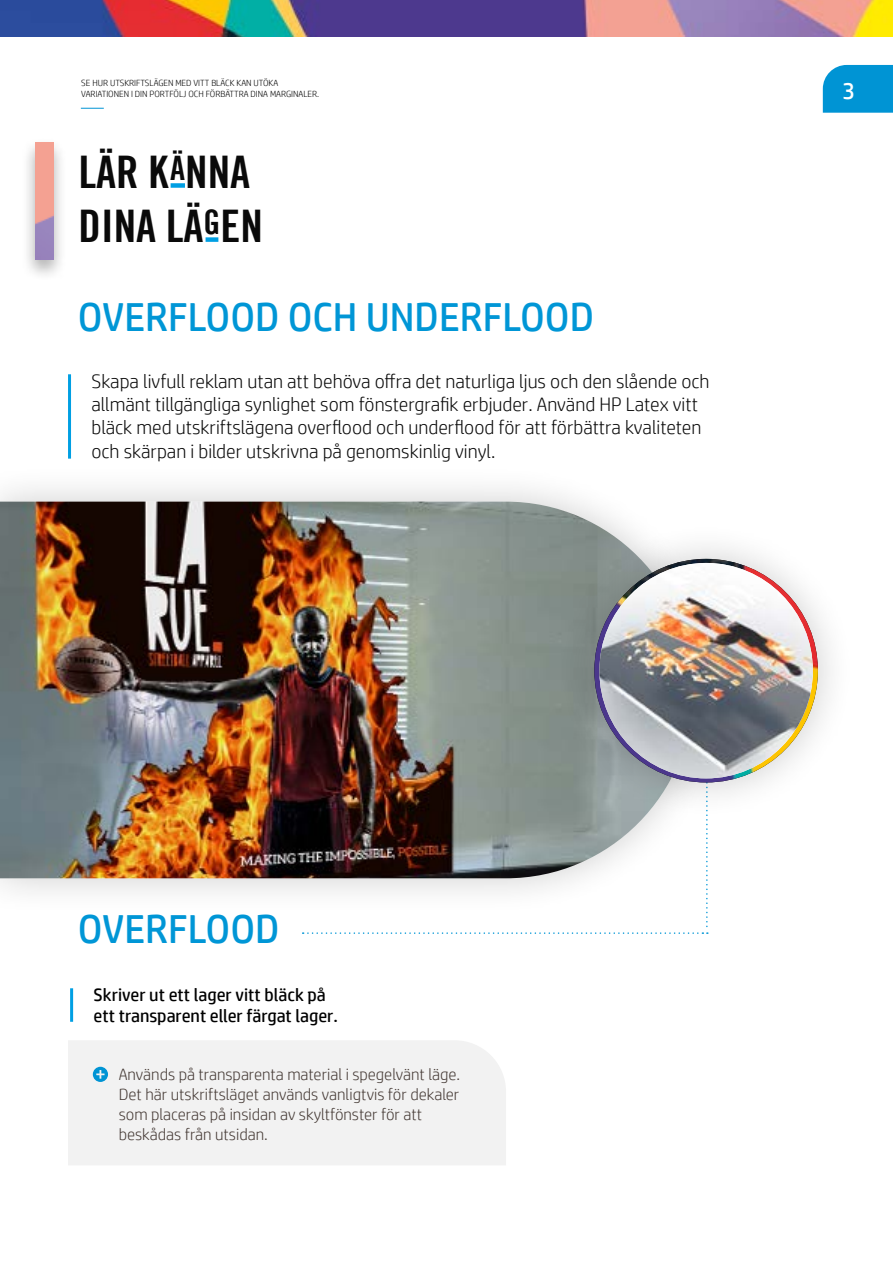
<style>
.page{position:relative;width:893px;height:1263px;background:#fff}
.page>*{position:absolute;margin:0;border:0;box-sizing:border-box;transform-origin:0 0}
.t1{font:45px/54px "Trade Gothic Bold Cond Twenty";color:#0a0a0a}
.t2{font:40.5px "HP Simplified";color:#0096d6}
.t3{font:24px "HP Simplified";color:#fff}
.t4{font:300 19.5px/23.4px "HP Simplified";color:#0a0a0a}
.t5{font:18px/21.6px "HP Simplified";color:#000}
.t6{font:300 16.5px/19.8px "HP Simplified";color:#453a35}
.t7{font:300 9px/10.8px "HP Simplified";color:#000}
</style>
<div class="page">
<div style="left:0;top:463px;width:731px;height:453px;background:#000;opacity:.2"></div>
<img style="left:0;top:502px;width:693px;height:376px">
<img style="left:303px;top:717px;width:405px;height:217px">
<div style="left:21px;top:136px;width:46px;height:146px;background:#000;opacity:.33"></div>
<img style="left:36px;top:142px;width:18px;height:117px">
<div style="left:557px;top:522px;width:297px;height:297px;background:#000;opacity:.2"></div>
<img style="left:599px;top:563px;width:214px;height:215px">
<div style="left:171px;top:183px;width:14px;height:5px;background:#009fe3"></div>
<div style="left:206px;top:237px;width:12px;height:5px;background:#009fe3"></div>
<hr style="left:68px;top:374px;width:3px;height:85px;background:#009fe3">
<svg style="left:81px;top:108px;width:23px;height:1px"></svg>
<img style="left:0;top:0;width:893px;height:36px">
<div style="left:823px;top:65px;width:70px;height:48px;background:#0094d4"></div>
<div style="left:68px;top:1041px;width:438px;height:124px;background:#f2f2f2"></div>
<svg style="left:93px;top:1067px;width:15px;height:15px"></svg>
<hr style="left:70px;top:988px;width:3px;height:34px;background:#009fe3">
<p class="t7" style="left:81px;top:78px;width:239px">SE HUR UTSKRIFTSLÄGEN MED VITT BLÄCK KAN UTÖKA<br>VARIATIONEN I DIN PORTFÖLJ OCH FÖRBÄTTRA DINA MARGINALER.</p>
<p class="t3" style="left:842px;top:75px;width:14px">3</p>
<h1 class="t1" style="left:79px;top:144px;width:186px">LÄR K<sup>Ä</sup>NNA<br>DINA LÄ<sup>G</sup>EN</h1>
<h2 class="t2" style="left:78px;top:290px;width:518px">OVERFLOOD OCH UNDERFLOOD</h2>
<p class="t4" style="left:91px;top:369px;width:620px">Skapa livfull reklam utan att behöva offra det naturliga ljus och den slående och allmänt tillgängliga synlighet som fönstergrafik erbjuder. Använd HP Latex vitt bläck med utskriftslägena overflood och underflood för att förbättra kvaliteten och skärpan i bilder utskrivna på genomskinlig vinyl.</p>
<h2 class="t2" style="left:78px;top:902px;width:203px">OVERFLOOD</h2>
<p class="t5" style="left:94px;top:983px;width:246px">Skriver ut ett lager vitt bläck på ett transparent eller färgat lager.</p>
<p class="t6" style="left:119px;top:1064px;width:343px">Används på transparenta material i spegelvänt läge.<br>Det här utskriftsläget används vanligtvis för dekaler som placeras på insidan av skyltfönster för att beskådas från utsidan.</p>
</div>
